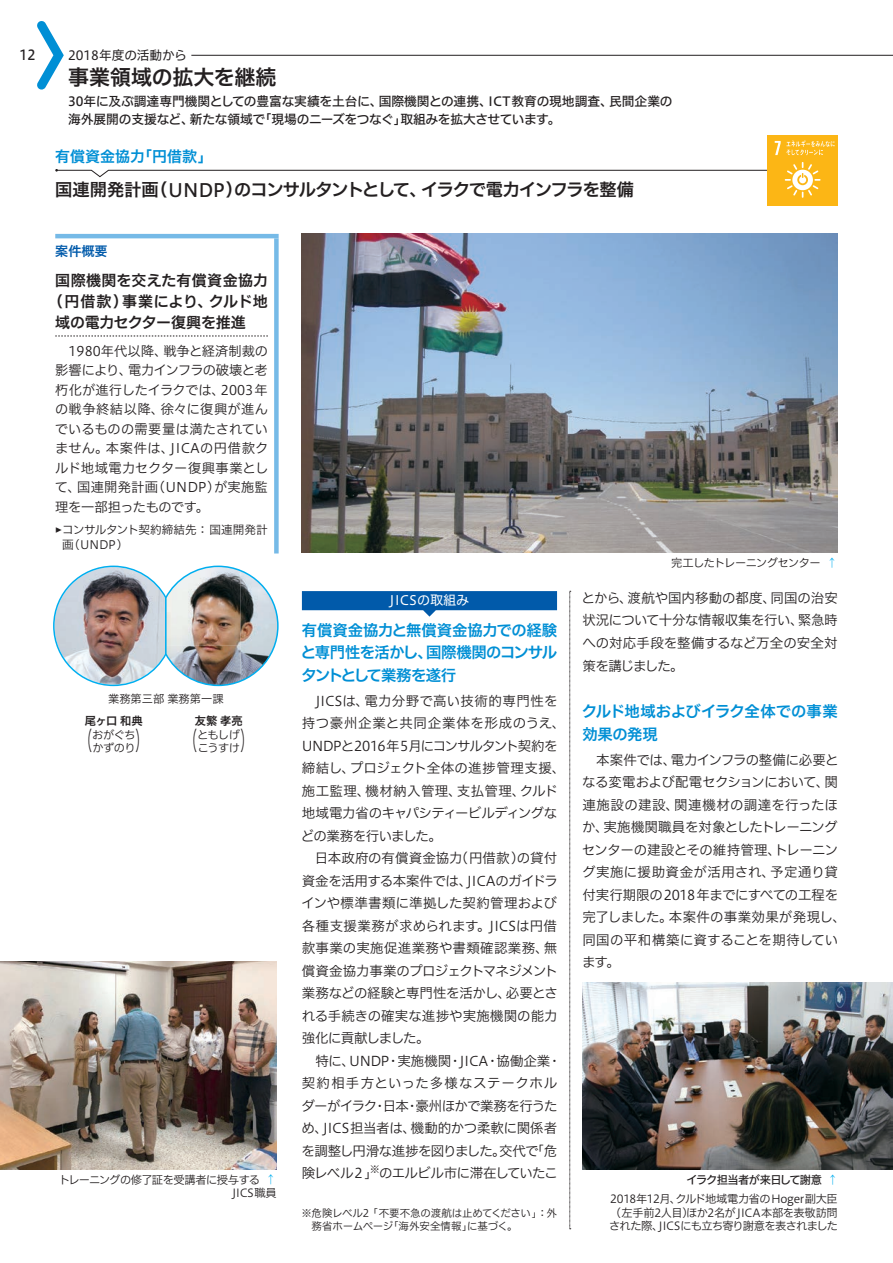
<style>
.page{position:relative;width:893px;height:1263px;background:#fff}
.page>*{position:absolute;margin:0;border:0;box-sizing:border-box;transform-origin:0 0}
.t1{font:25.35px "Hiragino UD Sans F Std N W3";color:#231f20;scale:.44 1}
.t2{font:21px "Hiragino UD Sans F Std N W6";color:#231f20}
.t3{font:17.25px "Hiragino UD Sans F Std N W6";letter-spacing:-.065em;color:#231f20}
.t4{font:15.3px/22.5px "Hiragino UD Sans F Std N W6";letter-spacing:-.03em;color:#008fd5}
.t5{font:15px "Hiragino UD Sans F Std N W6";letter-spacing:.03em;color:#231f20}
.t6{font:15px "Hiragino UD Sans F Std N W6";letter-spacing:.025em;color:#231f20}
.t7{font:15px "Hiragino UD Sans F Std N W6";letter-spacing:-.02em;color:#231f20}
.t8{font:15px "Hiragino UD Sans F Std N W6";color:#008fd5}
.t9{font:13.8px "Hiragino UD Sans F Std N W5";color:#231f20;scale:.95 1}
.t10{font:13.5px/22.5px "Hiragino UD Sans F Std N W3";letter-spacing:-.015em;color:#231f20}
.t11{font:13.35px/19.5px "Hiragino UD Sans F Std N W3";letter-spacing:.005em;color:#231f20;text-align:justify}
.t12{font:13.2px "Hiragino UD Sans F Std N W4";color:#fff}
.t13{font:13.2px "Hiragino UD Sans F Std N W6";color:#015aaa}
.t14{font:12.75px/17.2px "Hiragino UD Sans F Std N W5";letter-spacing:-.015em;color:#231f20}
.t15{font:12.75px "Hiragino UD Sans F Std N W4";color:#231f20}
.t16{font:11.7px/15px "Hiragino UD Sans F Std N W3";color:#231f20}
.t17{font:11.25px/13.5px "Hiragino UD Sans F Std N W3";letter-spacing:-.05em;color:#231f20;text-align:justify}
.t18{font:11.25px "Hiragino UD Sans F Std N W5";letter-spacing:-.07em;color:#231f20}
.t19{font:11.25px "Hiragino UD Sans F Std N W3";color:#231f20}
.t20{font:11.25px "Hiragino UD Sans F Std N W6";color:#231f20}
.t21{font:11.25px "Hiragino UD Sans F Std N W3";color:#00aeef}
.t22{font:10.5px/12.8px "Hiragino UD Sans F Std N W3";letter-spacing:-.015em;color:#231f20}
.s1{font-family:"Hiragino UD Sans F Std N W5";font-size:18.45px}
.s2{font-family:"Minion Pro"}
.s3{color:#00aeef}
.s4{font-family:"Hiragino UD Sans F Std N W3";color:#00aeef}
</style>
<div class="page">
<hr style="left:191px;top:55px;width:702px;height:1px;background:#231f20">
<svg style="left:37px;top:21px;width:27px;height:69px"></svg>
<svg style="left:302px;top:591px;width:255px;height:26px"></svg>
<hr style="left:55px;top:234px;width:224px;height:4px;background:#76bae7">
<div style="left:274px;top:238px;width:5px;height:315px;background:#76bae7"></div>
<svg style="left:55px;top:336px;width:213px;height:1px"></svg>
<svg style="left:570px;top:591px;width:1px;height:638px"></svg>
<img style="left:302px;top:234px;width:536px;height:319px">
<img style="left:0;top:961px;width:276px;height:208px">
<img style="left:583px;top:982px;width:310px;height:187px">
<div style="left:767px;top:135px;width:71px;height:70px;background:#fcb615"></div>
<svg style="left:55px;top:162px;width:766px;height:36px"></svg>
<svg style="left:775px;top:140px;width:60px;height:15px"></svg>
<img style="left:53px;top:565px;width:226px;height:122px">
<p class="t9" style="left:20px;top:45px;width:18px">12</p>
<p class="t15" style="left:68px;top:46px;width:120px">2018年度の活動から</p>
<h2 class="t2" style="left:68px;top:61px;width:210px">事業領域の拡大を継続</h2>
<p class="t14" style="left:68px;top:92px;width:606px">30年に及ぶ調達専門機関としての豊富な実績を土台に、国際機関との連携、ICT教育の現地調査、民間企業の海外展開の支援など、新たな領域で「現場のニーズをつなぐ」取組みを拡大させています。</p>
<p class="t8" style="left:55px;top:145px;width:159px">有償資金協力「円借款」</p>
<p class="t3" style="left:55px;top:177px;width:580px">国連開発計画（<span class="s1">UNDP</span>）のコンサルタントとして、イラクで電力インフラを整備</p>
<p class="t13" style="left:55px;top:241px;width:54px">案件概要</p>
<p class="t6" style="left:55px;top:268px;width:214px">国際機関を交えた有償資金協力</p>
<p class="t5" style="left:48px;top:289px;width:222px">（円借款）事業により、クルド地</p>
<p class="t7" style="left:55px;top:310px;width:192px">域の電力セクター復興を推進</p>
<p class="t11" style="left:55px;top:340px;width:215px">　1980年代以降、戦争と経済制裁の影響により、電力インフラの破壊と老朽化が進行したイラクでは、2003年の戦争終結以降、徐々に復興が進んでいるものの需要量は満たされていません。本案件は、JICAの円借款クルド地域電力セクター復興事業として、国連開発計画（UNDP）が実施監理を一部担ったものです。</p>
<p class="t16" style="left:62px;top:521px;width:207px;text-indent:-7px"><span class="s2">▶</span> コンサルタント契約締結先： 国連開発計画（UNDP）</p>
<p class="t19" style="left:108px;top:690px;width:117px">業務第三部 業務第一課</p>
<p class="t20" style="left:85px;top:712px;width:59px">尾ヶ口 和典</p>
<p class="t20" style="left:195px;top:712px;width:49px">友繁 孝亮</p>
<h1 class="t1" style="left:81px;top:721px;width:27px">（</h1>
<p class="t17" style="left:92px;top:727px;width:45px">おがぐち</p>
<h1 class="t1" style="left:136px;top:721px;width:27px">）</h1>
<h1 class="t1" style="left:186px;top:721px;width:27px">（</h1>
<p class="t17" style="left:197px;top:727px;width:44px">ともしげ</p>
<h1 class="t1" style="left:241px;top:721px;width:27px">）</h1>
<p class="t17" style="left:93px;top:740px;width:45px">かずのり</p>
<p class="t17" style="left:198px;top:740px;width:44px">こうすけ</p>
<p class="t17" style="left:59px;top:1172px;width:203px">トレーニングの修了証を受講者に授与する</p>
<p class="t21" style="left:262px;top:1185px;width:13px;rotate:-90deg">→</p>
<p class="t17" style="left:232px;top:1185px;width:46px">JICS職員</p>
<p class="t12" style="left:390px;top:590px;width:81px">JICSの取組み</p>
<p class="t4" style="left:301px;top:618px;width:258px;text-align:justify">有償資金協力と無償資金協力での経験と専門性を活かし、国際機関のコンサルタントとして業務を遂行</p>
<p class="t10" style="left:301px;top:689px;width:266px">　JICSは、電力分野で高い技術的専門性を持つ豪州企業と共同企業体を形成のうえ、<br>UNDPと2016年5月にコンサルタント契約を締結し、プロジェクト全体の進捗管理支援、施工監理、機材納入管理、支払管理、クルド地域電力省のキャパシティービルディングなどの業務を行いました。<br>　日本政府の有償資金協力（円借款）の貸付資金を活用する本案件では、JICAのガイドラインや標準書類に準拠した契約管理および各種支援業務が求められます。JICSは円借款事業の実施促進業務や書類確認業務、無償資金協力事業のプロジェクトマネジメント業務などの経験と専門性を活かし、必要とされる手続きの確実な進捗や実施機関の能力強化に貢献しました。<br>　特に、UNDP・実施機関・JICA・協働企業・契約相手方といった多様なステークホルダーがイラク・日本・豪州ほかで業務を行うため、JICS担当者は、機動的かつ柔軟に関係者を調整し円滑な進捗を図りました。交代で「危険レベル2 」<sup>※</sup>のエルビル市に滞在していたこ</p>
<p class="t22" style="left:312px;top:1206px;width:247px;text-indent:-10px">※ 危険レベル2「不要不急の渡航は止めてください」：外務省ホームページ「海外安全情報」に基づく。</p>
<p class="t17" style="left:671px;top:555px;width:168px">完工したトレーニングセンター <span class="s3">↑</span></p>
<p class="t10" style="left:582px;top:586px;width:258px;text-align:justify">とから、渡航や国内移動の都度、同国の治安状況について十分な情報収集を行い、緊急時への対応手段を整備するなど万全の安全対策を講じました。</p>
<p class="t4" style="left:582px;top:699px;width:257px">クルド地域およびイラク全体での事業効果の発現</p>
<p class="t10" style="left:582px;top:748px;width:265px">　本案件では、電力インフラの整備に必要となる変電および配電セクションにおいて、関連施設の建設、関連機材の調達を行ったほか、実施機関職員を対象としたトレーニングセンターの建設とその維持管理、トレーニング実施に援助資金が活用され、予定通り貸付実行期限の2018年までにすべての工程を完了しました。本案件の事業効果が発現し、同国の平和構築に資することを期待しています。</p>
<p class="t18" style="left:686px;top:1171px;width:153px">イラク担当者が来日して謝意 <span class="s4">↑</span></p>
<p class="t17" style="left:609px;top:1192px;width:230px">2018年12月、クルド地域電力省のHoger副大臣（左手前2人目）ほか2名がJICA本部を表敬訪問された際、JICSにも立ち寄り謝意を表されました</p>
</div>
